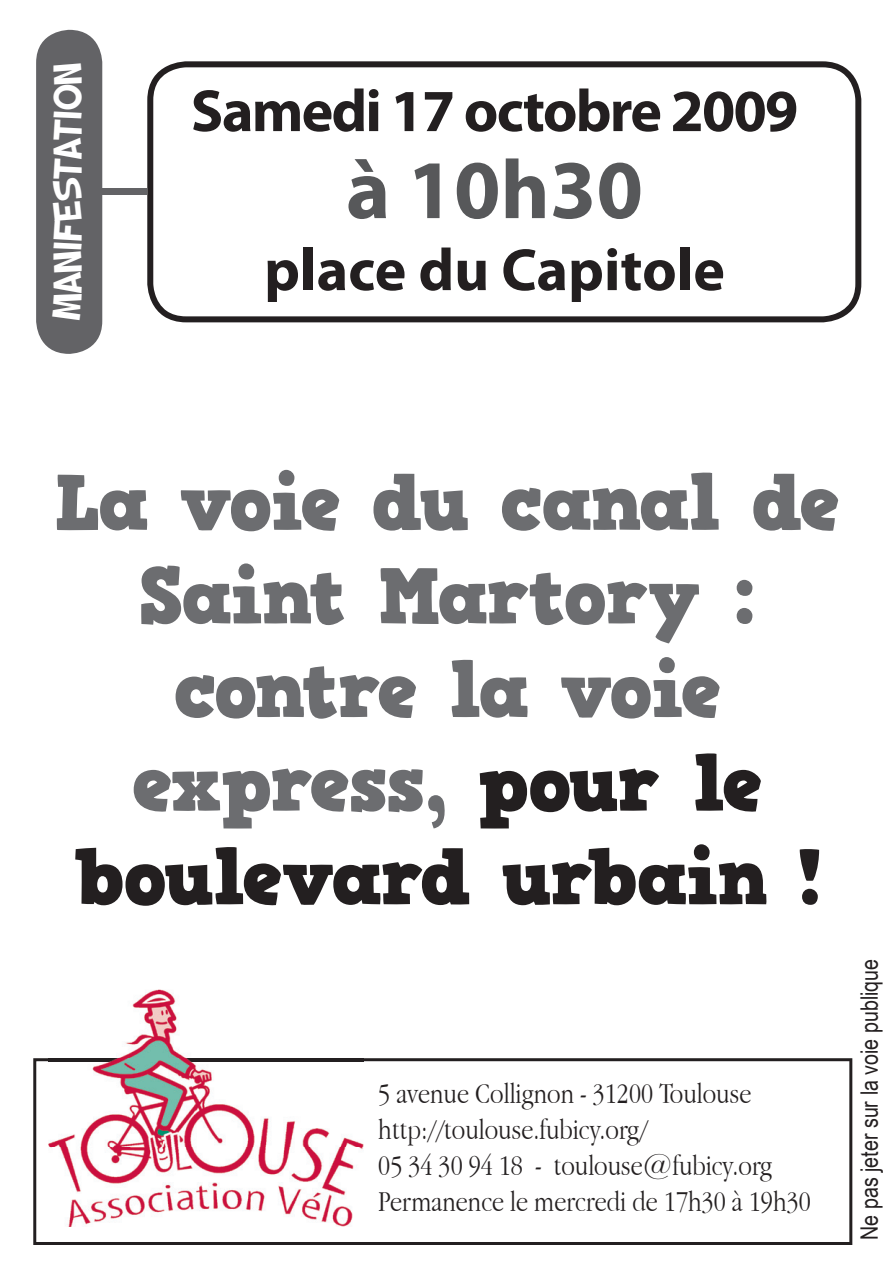
<style>
.page{position:relative;width:893px;height:1263px;background:#fff}
.page>*{position:absolute;margin:0;border:0;box-sizing:border-box;transform-origin:0 0}
.t1{font:700 84px "Myriad Pro";color:#57585a}
.t2{font:78px/93.6px "HVD Comic Serif Pro";letter-spacing:-.03em;color:#6c6d70;text-align:center}
.t3{font:700 60px "Myriad Pro";letter-spacing:-.02em;color:#231f20}
.t4{font:700 60px "Myriad Pro";color:#231f20}
.t5{font:42px "SF Slapstick Comic";color:#fff}
.t6{font:300 30px/36px "Apple Garamond";color:#231f20}
.t7{font:24px "Arial Narrow";color:#231f20}
.s1{color:#231f20}
</style>
<div class="page">
<div style="left:96px;top:189px;width:51px;height:6px;background:#636366"></div>
<svg style="left:33px;top:1058px;width:819px;height:187px"></svg>
<div style="left:36px;top:30px;width:66px;height:324px;background:#636366;border-radius:33px"></div>
<svg style="left:147px;top:61px;width:714px;height:261px"></svg>
<img style="left:48px;top:989px;width:315px;height:238px">
<img style="left:48px;top:1058px;width:315px;height:3px">
<h3 class="t5" style="left:41px;top:321px;width:261px;rotate:-90deg">Manifestation</h3>
<h3 class="t3" style="left:191px;top:72px;width:609px">Samedi 17 octobre 2009</h3>
<h1 class="t1" style="left:346px;top:135px;width:299px">à 10h30</h1>
<h3 class="t4" style="left:264px;top:231px;width:462px">place du Capitole</h3>
<h2 class="t2" style="left:55px;top:456px;width:787px">La voie du canal de<br>Saint Martory : contre la voie express, <span class="s1">pour le boulevard urbain !</span></h2>
<p class="t6" style="left:378px;top:1075px;width:434px">5 avenue Collignon - 31200 Toulouse http://toulouse.fubicy.org/<br>05 34 30 94 18 - toulouse@fubicy.org Permanence le mercredi de 17h30 à 19h30</p>
<p class="t7" style="left:852px;top:1240px;width:283px;rotate:-90deg">Ne pas jeter sur la voie publique</p>
</div>
